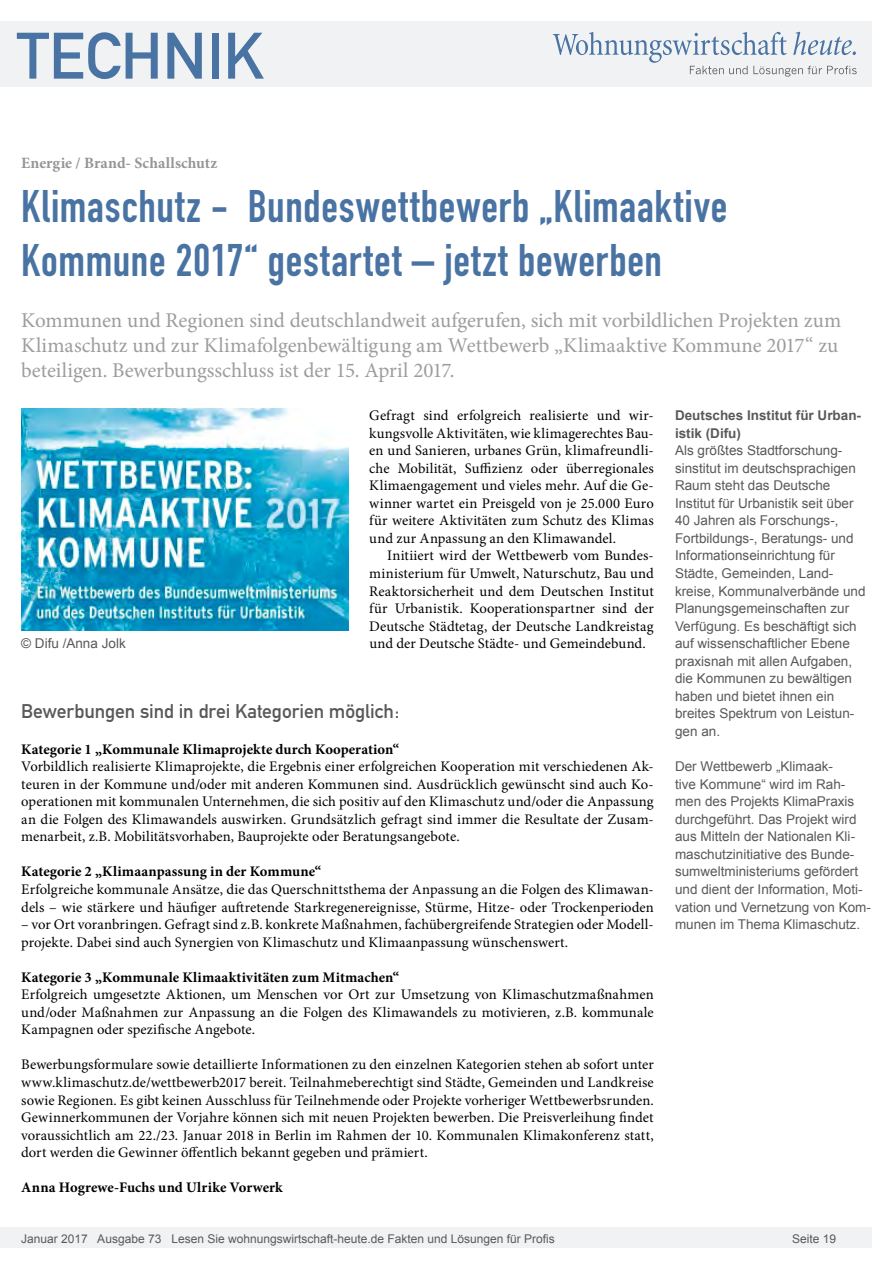
<style>
.page{position:relative;width:893px;height:1263px;background:#fff}
.page>*{position:absolute;margin:0;border:0;box-sizing:border-box;transform-origin:0 0}
.t1{font:64.5px "DIN Mittelschrift";color:#4973a3}
.Überschrift_Groß{font:45px/54px "DIN Engschrift";letter-spacing:.02em;color:#4973a3}
.Anlesetext{font:21px/25.2px "Minion Pro";letter-spacing:-.005em;color:#9d9d9d}
.Überschrift_Grau{font:19.5px "DIN Mittelschrift";letter-spacing:-.005em;color:#595959}
.Kategorie{font:700 15.75px "Minion Pro";letter-spacing:.005em;color:#959595}
.Fließtext_erste_Zeil{font:14.7px/17.5px "Minion Pro";letter-spacing:.005em;color:#000;text-align:justify}
.Fliesstext{font:14.7px/17.5px "Minion Pro";letter-spacing:.005em;color:#000;text-align:justify}
.AUTOR{font:700 14.7px "Minion Pro";letter-spacing:.005em;color:#000}
.Bildunterschrift{font:13.5px/17.5px "Arial";color:#595959}
.Bildunterschrift-2{font:700 13.5px/17.5px "Arial";color:#595959}
.t2{font:12px "Arial";color:#595959}
</style>
<div class="page">
<div style="left:0;top:1227px;width:872px;height:20px;background:#f1f2f3"></div>
<div style="left:0;top:21px;width:872px;height:66px;background:#f1f2f3"></div>
<svg style="left:553px;top:32px;width:304px;height:45px"></svg>
<img style="left:21px;top:408px;width:327px;height:223px">
<h1 class="t1" style="left:17px;top:18px;width:249px">TECHNIK</h1>
<p class="Kategorie" style="left:21px;top:152px;width:198px">Energie / Brand- Schallschutz</p>
<p class="Überschrift_Groß" style="left:21px;top:180px;width:708px">Klimaschutz - Bundeswettbewerb „Klimaaktive<br>Kommune 2017“ gestartet – jetzt bewerben</p>
<p class="Anlesetext" style="left:21px;top:307px;width:822px">Kommunen und Regionen sind deutschlandweit aufgerufen, sich mit vorbildlichen Projekten zum<br>Klimaschutz und zur Klimafolgenbewältigung am Wettbewerb „Klimaaktive Kommune 2017“ zu beteiligen. Bewerbungsschluss ist der 15. April 2017.</p>
<p class="Bildunterschrift-2" style="left:675px;top:407px;width:188px">Deutsches Institut für Urban&shy;istik (Difu)</p>
<p class="Bildunterschrift" style="left:675px;top:442px;width:192px">Als größtes Stadtforschung&shy;sinstitut im deutschsprachigen<br>Raum steht das Deutsche<br>Institut für Urbanistik seit über<br>40 Jahren als Forschungs-,<br>Fortbildungs-, Beratungs- und<br>Informationseinrichtung für<br>Städte, Gemeinden, Land&shy;kreise, Kommunalverbände und<br>Planungsgemeinschaften zur<br>Verfügung. Es beschäftigt sich auf wissenschaftlicher Ebene praxisnah mit allen Aufgaben, die Kommunen zu bewältigen haben und bietet ihnen ein breites Spektrum von Leistun&shy;gen an.</p>
<p class="Bildunterschrift" style="left:675px;top:758px;width:197px">Der Wettbewerb „Klimaak-<br>tive Kommune“ wird im Rah&shy;men des Projekts KlimaPraxis durchgeführt. Das Projekt wird aus Mitteln der Nationalen Kli&shy;maschutzinitiative des Bunde&shy;sumweltministeriums gefördert und dient der Information, Moti&shy;vation und Vernetzung von Kom&shy;munen im Thema Klimaschutz.</p>
<p class="Fließtext_erste_Zeil" style="left:369px;top:407px;width:286px">Gefragt sind erfolgreich realisierte und wir&shy;kungsvolle Aktivitäten, wie klimagerechtes Bau&shy;en und Sanieren, urbanes Grün, klimafreundli&shy;che Mobilität, Suffizienz oder überregionales Klimaengagement und vieles mehr. Auf die Ge&shy;winner wartet ein Preisgeld von je 25.000 Euro für weitere Aktivitäten zum Schutz des Klimas und zur Anpassung an den Klimawandel.</p>
<p class="Fliesstext" style="left:369px;top:547px;width:286px;text-indent:18px">Initiiert wird der Wettbewerb vom Bundes&shy;ministerium für Umwelt, Naturschutz, Bau und Reaktorsicherheit und dem Deutschen Institut für Urbanistik. Kooperationspartner sind der Deutsche Städtetag, der Deutsche Landkreistag und der Deutsche Städte- und Gemeindebund.</p>
<p class="Bildunterschrift" style="left:21px;top:635px;width:106px">© Difu /Anna Jolk</p>
<p class="Überschrift_Grau" style="left:21px;top:700px;width:380px">Bewerbungen sind in drei Kategorien möglich:</p>
<p class="AUTOR" style="left:21px;top:738px;width:379px">Kategorie 1 „Kommunale Klimaprojekte durch Kooperation“</p>
<p class="Fließtext_erste_Zeil" style="left:21px;top:758px;width:634px">Vorbildlich realisierte Klimaprojekte, die Ergebnis einer erfolgreichen Kooperation mit verschiedenen Ak&shy;teuren in der Kommune und/oder mit anderen Kommunen sind. Ausdrücklich gewünscht sind auch Ko&shy;operationen mit kommunalen Unternehmen, die sich positiv auf den Klimaschutz und/oder die Anpassung an die Folgen des Klimawandels auswirken. Grundsätzlich gefragt sind immer die Resultate der Zusam&shy;menarbeit, z.B. Mobilitätsvorhaben, Bauprojekte oder Beratungsangebote.</p>
<p class="AUTOR" style="left:21px;top:861px;width:302px">Kategorie 2 „Klimaanpassung in der Kommune“</p>
<p class="Fließtext_erste_Zeil" style="left:21px;top:880px;width:634px">Erfolgreiche kommunale Ansätze, die das Querschnittsthema der Anpassung an die Folgen des Klimawan&shy;dels – wie stärkere und häufiger auftretende Starkregenereignisse, Stürme, Hitze- oder Trockenperioden</p>
<p class="Fließtext_erste_Zeil" style="left:21px;top:916px;width:634px">– vor Ort voranbringen. Gefragt sind z.B. konkrete Maßnahmen, fachübergreifende Strategien oder Modell&shy;projekte. Dabei sind auch Synergien von Klimaschutz und Klimaanpassung wünschenswert.</p>
<p class="AUTOR" style="left:21px;top:967px;width:380px">Kategorie 3 „Kommunale Klimaaktivitäten zum Mitmachen“</p>
<p class="Fließtext_erste_Zeil" style="left:21px;top:986px;width:634px">Erfolgreich umgesetzte Aktionen, um Menschen vor Ort zur Umsetzung von Klimaschutzmaßnahmen und/oder Maßnahmen zur Anpassung an die Folgen des Klimawandels zu motivieren, z.B. kommunale Kampagnen oder spezifische Angebote.</p>
<p class="Fließtext_erste_Zeil" style="left:21px;top:1056px;width:634px">Bewerbungsformulare sowie detaillierte Informationen zu den einzelnen Kategorien stehen ab sofort unter www.klimaschutz.de/wettbewerb2017 bereit. Teilnahmeberechtigt sind Städte, Gemeinden und Landkreise sowie Regionen. Es gibt keinen Ausschluss für Teilnehmende oder Projekte vorheriger Wettbewerbsrunden.<br>Gewinnerkommunen der Vorjahre können sich mit neuen Projekten bewerben. Die Preisverleihung findet voraussichtlich am 22./23. Januar 2018 in Berlin im Rahmen der 10. Kommunalen Klimakonferenz statt, dort werden die Gewinner öffentlich bekannt gegeben und prämiert.</p>
<p class="AUTOR" style="left:21px;top:1177px;width:263px">Anna Hogrewe-Fuchs und Ulrike Vorwerk</p>
<p class="t2" style="left:21px;top:1230px;width:535px">Januar 2017 Ausgabe 73 Lesen Sie wohnungswirtschaft-heute.de Fakten und Lösungen für Profis</p>
<p class="t2" style="left:792px;top:1231px;width:46px">Seite 19</p>
</div>
